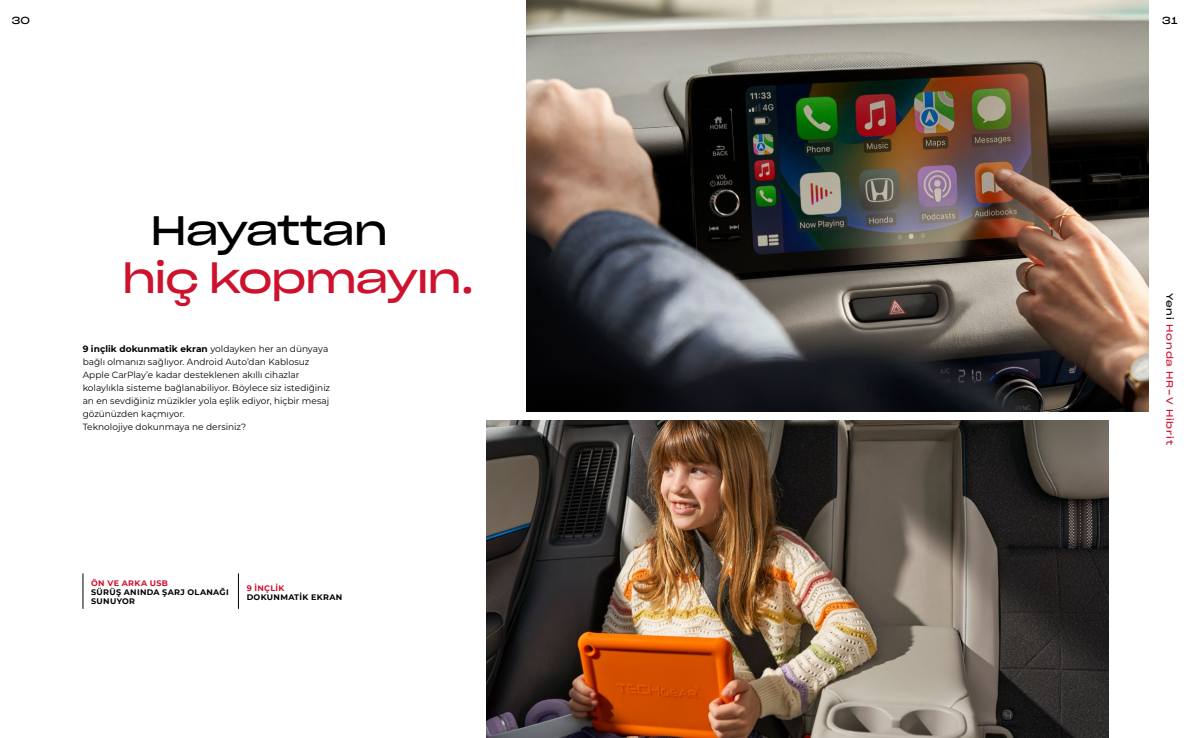
<style>
.page{position:relative;width:1191px;height:738px;background:#fff}
.page>*{position:absolute;margin:0;border:0;box-sizing:border-box;transform-origin:0 0}
.t1{font:40px "Sharp Grotesk Book 25";letter-spacing:-.035em;color:#cd122d}
.t2{font:40px "Sharp Grotesk Book 25";letter-spacing:-.035em;color:#000}
.t3{font:10px "Sharp Grotesk Book 25";color:#000}
.t4{font:9px/13px "Montserrat";color:#000}
.t5{font:9px "Sharp Grotesk Book 25";letter-spacing:.1em;color:#cd122d}
.t6{font:700 8px/9px "Montserrat";letter-spacing:.04em;color:#000}
.t7{font:700 8px "Montserrat";letter-spacing:.04em;color:#cd122d}
.s1{font-weight:700}
.s2{color:#000}
</style>
<div class="page">
<img style="left:527px;top:0;width:621px;height:411px">
<img style="left:487px;top:420px;width:621px;height:317px">
<hr style="left:238px;top:573px;width:1px;height:35px;background:#000">
<hr style="left:83px;top:573px;width:1px;height:35px;background:#000">
<p class="t3" style="left:12px;top:12px;width:20px">30</p>
<p class="t3" style="left:1162px;top:12px;width:17px">31</p>
<h1 class="t2" style="left:150px;top:196px;width:240px">Hayattan</h1>
<h1 class="t1" style="left:122px;top:243px;width:354px">hiç kopmayın.</h1>
<p class="t4" style="left:83px;top:342px;width:249px"><span class="s1">9 inçlik dokunmatik ekran</span> yoldayken her an dünyaya bağlı olmanızı sağlıyor. Android Auto’dan Kablosuz Apple CarPlay’e kadar desteklenen akıllı cihazlar kolaylıkla sisteme bağlanabiliyor. Böylece siz istediğiniz an en sevdiğiniz müzikler yola eşlik ediyor, hiçbir mesaj gözünüzden kaçmıyor.<br>Teknolojiye dokunmaya ne dersiniz?</p>
<p class="t7" style="left:91px;top:577px;width:78px">ÖN VE ARKA USB</p>
<p class="t6" style="left:91px;top:586px;width:139px">SÜRÜŞ ANINDA ŞARJ OLANAĞI<br>SUNUYOR</p>
<p class="t7" style="left:247px;top:581px;width:39px">9 İNÇLİK</p>
<p class="t6" style="left:247px;top:591px;width:97px">DOKUNMATİK EKRAN</p>
<p class="t5" style="left:1177px;top:292px;width:154px;rotate:90deg"><span class="s2">Yeni</span> Honda HR-V Hibrit</p>
</div>
